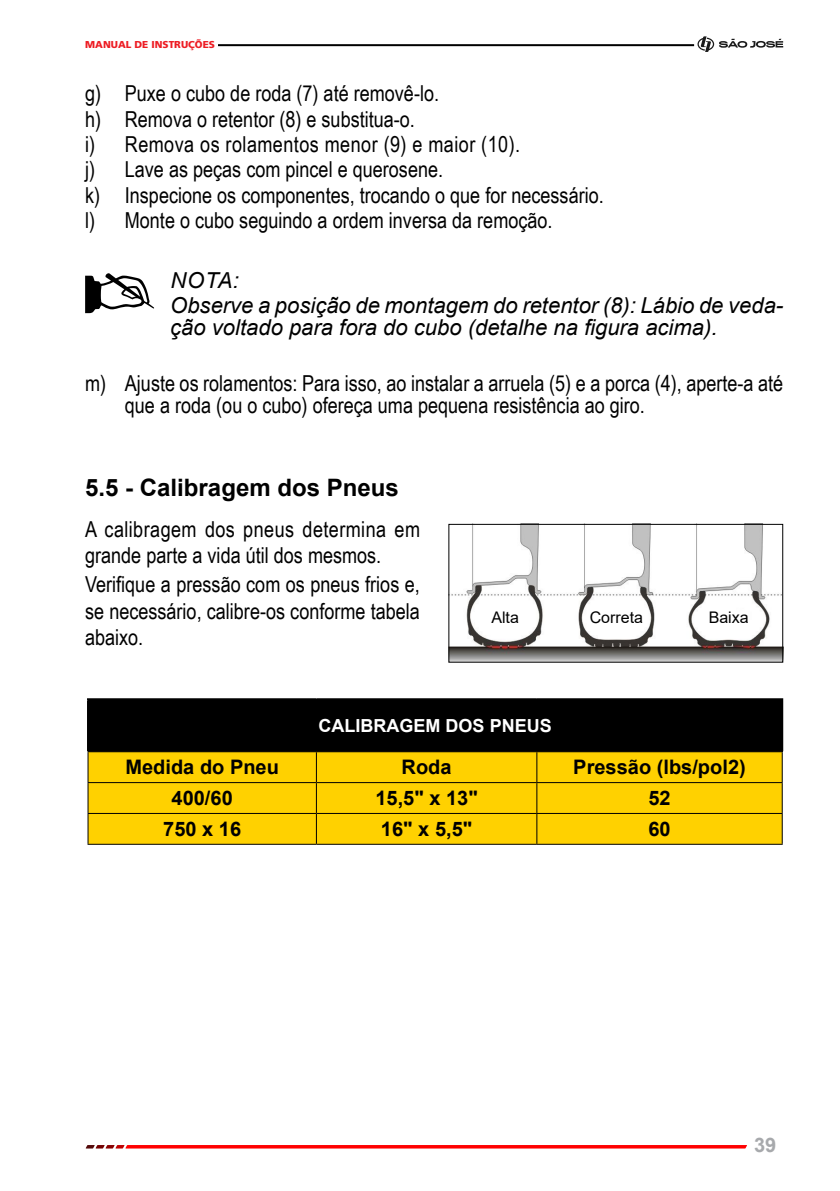
<style>
.page{position:relative;width:840px;height:1191px;background:#fff}
.page>*{position:absolute;margin:0;border:0;box-sizing:border-box;transform-origin:0 0}
.t1{font:700 24px "Arial";color:#000}
.t2{font:22px/25.4px "Arial Narrow";color:#000}
.t3{font:italic 22px/24.8px "Arial";color:#000}
.t4{font:22px/26.4px "Arial Narrow";letter-spacing:.02em;color:#000}
.t5{font:700 20px "Arial";color:#000}
.t6{font:700 20px "Arial";color:#a7a9ac}
.t7{font:700 18px "Arial";color:#fff}
.t8{font:16px "Arial";color:#000}
.t9{font:900 10px "Frutiger LT Std";color:#ed1d24}
</style>
<div class="page">
<hr style="left:86px;top:1145px;width:660px;height:3px;background:#f00">
<hr style="left:218px;top:44px;width:475px;height:2px;background:#000">
<svg style="left:697px;top:36px;width:85px;height:16px"></svg>
<img style="left:450px;top:526px;width:330px;height:134px">
<div style="left:448px;top:524px;width:334px;height:138px;border:1px solid #000"></div>
<div style="left:88px;top:699px;width:693px;height:52px;background:#000"></div>
<div style="left:88px;top:752px;width:693px;height:91px;background:#ffd100"></div>
<hr style="left:87px;top:698px;width:229px;height:2px;background:#000">
<hr style="left:87px;top:700px;width:2px;height:51px;background:#000">
<hr style="left:316px;top:698px;width:220px;height:2px;background:#000">
<hr style="left:536px;top:698px;width:246px;height:2px;background:#000">
<hr style="left:780px;top:700px;width:2px;height:51px;background:#000">
<hr style="left:87px;top:751px;width:229px;height:1px;background:#000">
<hr style="left:87px;top:752px;width:1px;height:30px;background:#000">
<hr style="left:316px;top:751px;width:220px;height:1px;background:#000">
<hr style="left:316px;top:752px;width:1px;height:30px;background:#000">
<hr style="left:536px;top:751px;width:246px;height:1px;background:#000">
<hr style="left:536px;top:752px;width:1px;height:30px;background:#000">
<hr style="left:781px;top:752px;width:1px;height:30px;background:#000">
<hr style="left:87px;top:782px;width:229px;height:1px;background:#000">
<hr style="left:87px;top:783px;width:1px;height:30px;background:#000">
<hr style="left:316px;top:782px;width:220px;height:1px;background:#000">
<hr style="left:316px;top:783px;width:1px;height:30px;background:#000">
<hr style="left:536px;top:782px;width:246px;height:1px;background:#000">
<hr style="left:536px;top:783px;width:1px;height:30px;background:#000">
<hr style="left:781px;top:783px;width:1px;height:30px;background:#000">
<hr style="left:87px;top:813px;width:229px;height:1px;background:#000">
<svg style="left:87px;top:814px;width:1px;height:29px"></svg>
<hr style="left:316px;top:813px;width:220px;height:1px;background:#000">
<svg style="left:316px;top:814px;width:1px;height:29px"></svg>
<hr style="left:536px;top:813px;width:246px;height:1px;background:#000">
<svg style="left:536px;top:814px;width:1px;height:29px"></svg>
<svg style="left:781px;top:814px;width:1px;height:29px"></svg>
<hr style="left:87px;top:843px;width:229px;height:1px;background:#000">
<hr style="left:316px;top:843px;width:220px;height:1px;background:#000">
<hr style="left:536px;top:843px;width:246px;height:1px;background:#000">
<svg style="left:85px;top:273px;width:69px;height:40px"></svg>
<p class="t9" style="left:85px;top:39px;width:131px">MANUAL DE INSTRUÇÕES</p>
<p class="t2" style="left:85px;top:83px;width:520px">g) Puxe o cubo de roda (7) até removê-lo.<br>h) Remova o retentor (8) e substitua-o.<br>i) Remova os rolamentos menor (9) e maior (10).<br>j) Lave as peças com pincel e querosene.<br>k) Inspecione os componentes, trocando o que for necessário. l) Monte o cubo seguindo a ordem inversa da remoção.</p>
<p class="t3" style="left:170px;top:268px;width:614px">NOTA:<br>Observe a posição de montagem do retentor (8): Lábio de veda-</p>
<p class="t3" style="left:170px;top:315px;width:548px">ção voltado para fora do cubo (detalhe na figura acima).</p>
<p class="t2" style="left:125px;top:374px;width:659px;line-height:22.6px;text-indent:-40px">m) Ajuste os rolamentos: Para isso, ao instalar a arruela (5) e a porca (4), aperte-a até que a roda (ou o cubo) ofereça uma pequena resistência ao giro.</p>
<p class="t1" style="left:85px;top:478px;width:315px">5.5 - Calibragem dos Pneus</p>
<p class="t4" style="left:85px;top:517px;width:336px">A calibragem dos pneus determina em grande parte a vida útil dos mesmos.</p>
<p class="t2" style="left:85px;top:570px;width:336px;line-height:26.4px;text-align:justify">Verifique a pressão com os pneus frios e, se necessário, calibre-os conforme tabela abaixo.</p>
<p class="t8" style="left:589px;top:611px;width:55px">Correta</p>
<p class="t8" style="left:491px;top:611px;width:29px">Alta</p>
<p class="t8" style="left:708px;top:611px;width:42px">Baixa</p>
<p class="t7" style="left:318px;top:713px;width:235px">CALIBRAGEM DOS PNEUS</p>
<p class="t5" style="left:125px;top:760px;width:155px">Medida do Pneu</p>
<p class="t5" style="left:401px;top:760px;width:51px">Roda</p>
<p class="t5" style="left:573px;top:760px;width:174px">Pressão (lbs/pol2)</p>
<p class="t5" style="left:171px;top:790px;width:63px">400/60</p>
<p class="t5" style="left:375px;top:790px;width:104px">15,5" x 13"</p>
<p class="t5" style="left:648px;top:790px;width:24px">52</p>
<p class="t5" style="left:163px;top:821px;width:79px">750 x 16</p>
<p class="t5" style="left:381px;top:821px;width:93px">16" x 5,5"</p>
<p class="t5" style="left:648px;top:821px;width:24px">60</p>
<p class="t6" style="left:753px;top:1137px;width:24px">39</p>
</div>
